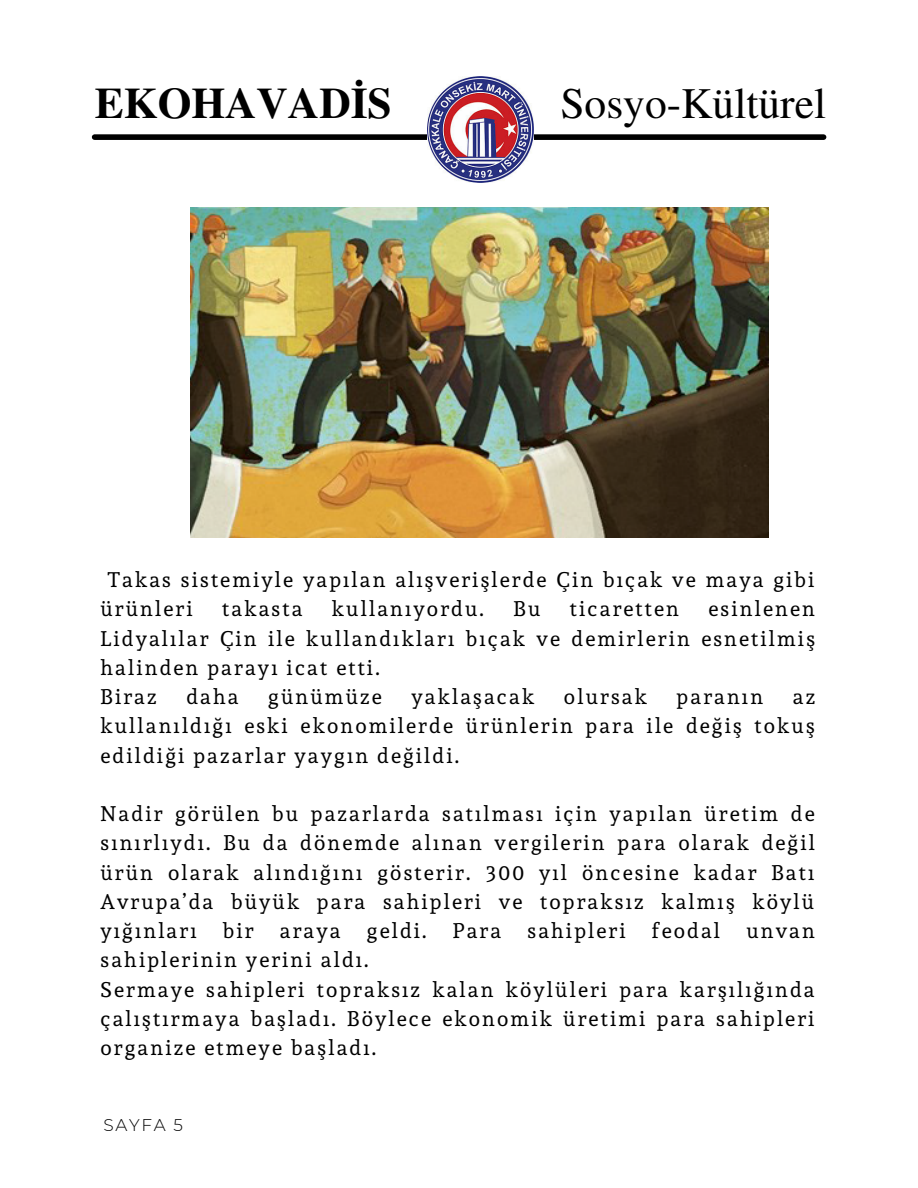
<style>
.page{position:relative;width:918px;height:1188px;background:#fff}
.page>*{position:absolute;margin:0;border:0;box-sizing:border-box;transform-origin:0 0}
.t1{font:43.5px "Te X Gyre Termes";color:#000}
.t2{font:700 43.5px "Te X Gyre Termes";color:#000}
.t3{font:21px/29.2px "Andada";letter-spacing:.1em;color:#000;text-align:justify}
.t4{font:300 16.95px "Montserrat";letter-spacing:.1em;color:#000}
</style>
<div class="page">
<div style="left:95px;top:134px;width:729px;height:6px;background:#000"></div>
<img style="left:427px;top:77px;width:106px;height:106px">
<img style="left:191px;top:208px;width:578px;height:329px">
<p class="t2" style="left:95px;top:70px;width:298px">EKOHAVADİS</p>
<p class="t1" style="left:560px;top:73px;width:267px">Sosyo-Kültürel</p>
<p class="t3" style="left:101px;top:565px;width:716px;text-indent:7px">Takas sistemiyle yapılan alışverişlerde Çin bıçak ve maya gibi ürünleri</p>
<p class="t3" style="left:101px;top:594px;width:716px;text-indent:608px">esinlenen Lidyalılar Çin ile kullandıkları bıçak ve demirlerin esnetilmiş halinden parayı icat etti.</p>
<p class="t3" style="left:101px;top:682px;width:58px">Biraz</p>
<p class="t3" style="left:186px;top:682px;width:54px">daha</p>
<p class="t3" style="left:268px;top:682px;width:115px">günümüze</p>
<p class="t3" style="left:411px;top:682px;width:124px">yaklaşacak</p>
<p class="t3" style="left:564px;top:682px;width:85px">olursak</p>
<p class="t3" style="left:677px;top:682px;width:88px">paranın</p>
<p class="t3" style="left:222px;top:594px;width:82px">takasta</p>
<p class="t3" style="left:332px;top:594px;width:154px">kullanıyordu.</p>
<p class="t3" style="left:514px;top:594px;width:28px">Bu</p>
<p class="t3" style="left:570px;top:594px;width:111px">ticaretten</p>
<p class="t3" style="left:101px;top:682px;width:716px;text-indent:692px">az kullanıldığı eski ekonomilerde ürünlerin para ile değiş tokuş edildiği pazarlar yaygın değildi.</p>
<p class="t3" style="left:101px;top:799px;width:716px">Nadir görülen bu pazarlarda satılması için yapılan üretim de sınırlıydı. Bu da dönemde alınan vergilerin para olarak değil ürün olarak alındığını gösterir. 300 yıl öncesine kadar Batı Avrupa’da büyük para sahipleri ve topraksız kalmış köylü yığınları bir araya geldi. Para sahipleri feodal unvan sahiplerinin yerini aldı.</p>
<p class="t3" style="left:101px;top:975px;width:716px">Sermaye sahipleri topraksız kalan köylüleri para karşılığında çalıştırmaya başladı. Böylece ekonomik üretimi para sahipleri organize etmeye başladı.</p>
<p class="t4" style="left:104px;top:1115px;width:81px">SAYFA 5</p>
</div>
